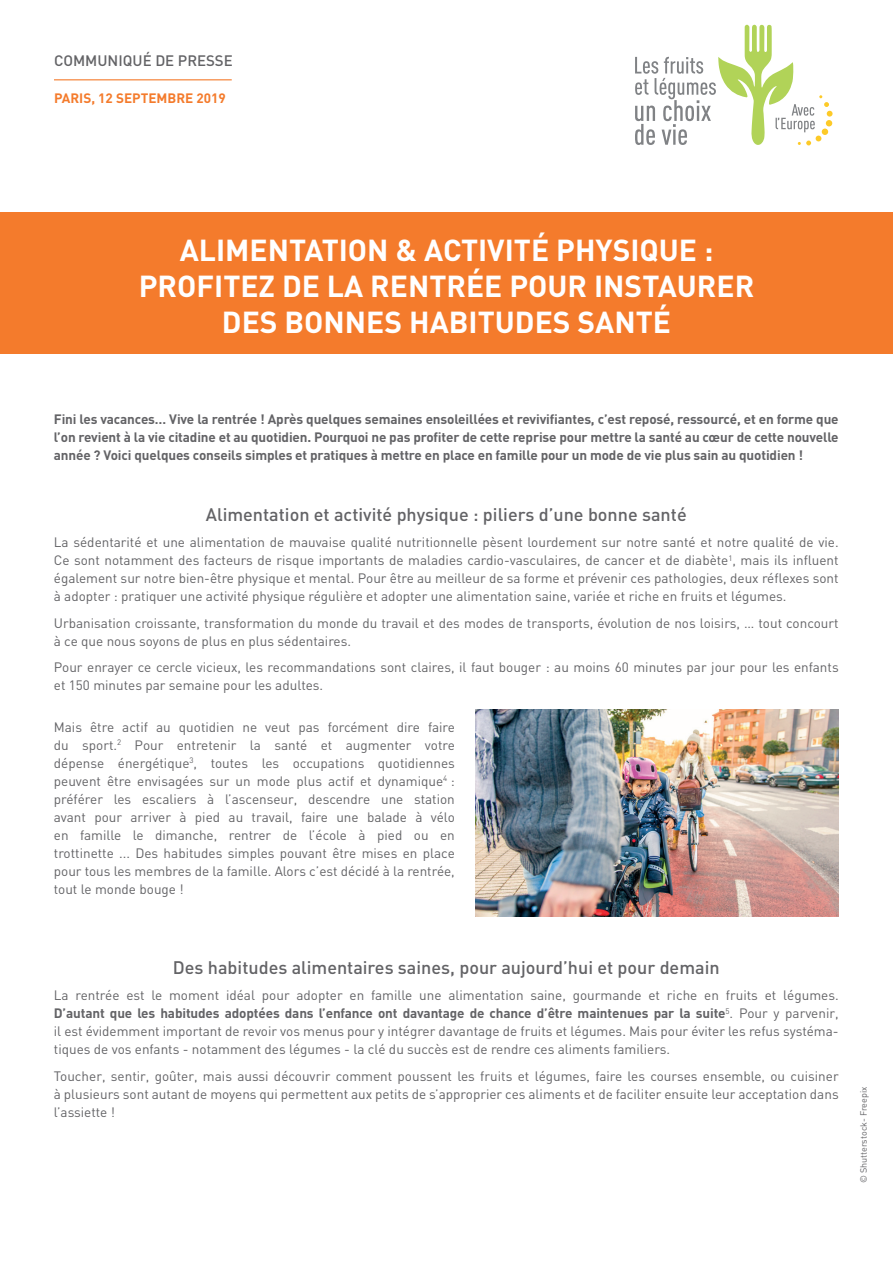
<style>
.page{position:relative;width:893px;height:1263px;background:#fff}
.page>*{position:absolute;margin:0;border:0;box-sizing:border-box;transform-origin:0 0}
.t1{font:700 30px/36px "DIN";color:#fff;text-align:center}
.t2{font:500 18px "DIN";color:#636366}
.t3{font:500 15px "DIN";color:#636366}
.t4{font:13.5px/18px "DIN";color:#636366;text-align:justify}
.t5{font:700 13.5px/18px "DIN";letter-spacing:-.01em;color:#636366;text-align:justify}
.t6{font:700 13.5px "DIN";color:#f47b2c}
.t7{font:9px "DIN";color:#636366}
.s1{font-weight:700}
</style>
<div class="page">
<svg style="left:635px;top:24px;width:197px;height:122px"></svg>
<hr style="left:54px;top:79px;width:178px;height:1px;background:#f47b2c">
<div style="left:0;top:212px;width:893px;height:142px;background:#f47b2c"></div>
<img style="left:475px;top:709px;width:364px;height:207px">
<p class="t3" style="left:54px;top:51px;width:180px">COMMUNIQUÉ DE PRESSE</p>
<p class="t6" style="left:54px;top:89px;width:173px">PARIS, 12 SEPTEMBRE 2019</p>
<h1 class="t1" style="left:139px;top:231px;width:617px">ALIMENTATION &amp; ACTIVITÉ PHYSIQUE :<br>PROFITEZ DE LA RENTRÉE POUR INSTAURER<br>DES BONNES HABITUDES SANTÉ</h1>
<p class="t5" style="left:54px;top:409px;width:786px">Fini les vacances… Vive la rentrée ! Après quelques semaines ensoleillées et revivifiantes, c’est reposé, ressourcé, et en forme que l’on revient à la vie citadine et au quotidien. Pourquoi ne pas profiter de cette reprise pour mettre la santé au cœur de cette nouvelle année ? Voici quelques conseils simples et pratiques à mettre en place en famille pour un mode de vie plus sain au quotidien !</p>
<h2 class="t2" style="left:206px;top:503px;width:482px">Alimentation et activité physique : piliers d’une bonne santé</h2>
<p class="t4" style="left:54px;top:533px;width:786px">La sédentarité et une alimentation de mauvaise qualité nutritionnelle pèsent lourdement sur notre santé et notre qualité de vie.<br>Ce sont notamment des facteurs de risque importants de maladies cardio-vasculaires, de cancer et de diabète<sup>1</sup>, mais ils influent également sur notre bien-être physique et mental. Pour être au meilleur de sa forme et prévenir ces pathologies, deux réflexes sont à adopter : pratiquer une activité physique régulière et adopter une alimentation saine, variée et riche en fruits et légumes.</p>
<p class="t4" style="left:54px;top:614px;width:786px">Urbanisation croissante, transformation du monde du travail et des modes de transports, évolution de nos loisirs, … tout concourt à ce que nous soyons de plus en plus sédentaires.</p>
<p class="t4" style="left:54px;top:658px;width:786px">Pour enrayer ce cercle vicieux, les recommandations sont claires, il faut bouger : au moins 60 minutes par jour pour les enfants et 150 minutes par semaine pour les adultes.</p>
<p class="t4" style="left:54px;top:718px;width:403px">Mais être actif au quotidien ne veut pas forcément dire faire du sport.<sup>2</sup> Pour entretenir la santé et augmenter votre dépense énergétique<sup>3</sup>, toutes les occupations quotidiennes peuvent être envisagées sur un mode plus actif et dynamique<sup>4</sup> : préférer les escaliers à l’ascenseur, descendre une station avant pour arriver à pied au travail, faire une balade à vélo en famille le dimanche, rentrer de l’école à pied ou en trottinette ... Des habitudes simples pouvant être mises en place pour tous les membres de la famille. Alors c’est décidé à la rentrée, tout le monde bouge !</p>
<h2 class="t2" style="left:173px;top:956px;width:548px">Des habitudes alimentaires saines, pour aujourd’hui et pour demain</h2>
<p class="t4" style="left:54px;top:986px;width:786px">La rentrée est le moment idéal pour adopter en famille une alimentation saine, gourmande et riche en fruits et légumes.<br><span class="s1">D’autant que les habitudes adoptées dans l’enfance ont davantage de chance d’être maintenues par la suite</span><sup>5</sup>. Pour y parvenir, il est évidemment important de revoir vos menus pour y intégrer davantage de fruits et légumes. Mais pour éviter les refus systéma&shy;tiques de vos enfants - notamment des légumes - la clé du succès est de rendre ces aliments familiers.</p>
<p class="t4" style="left:54px;top:1067px;width:786px">Toucher, sentir, goûter, mais aussi découvrir comment poussent les fruits et légumes, faire les courses ensemble, ou cuisiner à plusieurs sont autant de moyens qui permettent aux petits de s’approprier ces aliments et de faciliter ensuite leur acceptation dans l’assiette !</p>
<p class="t7" style="left:858px;top:1183px;width:98px;rotate:-90deg">© Shutterstock- Freepix</p>
</div>
